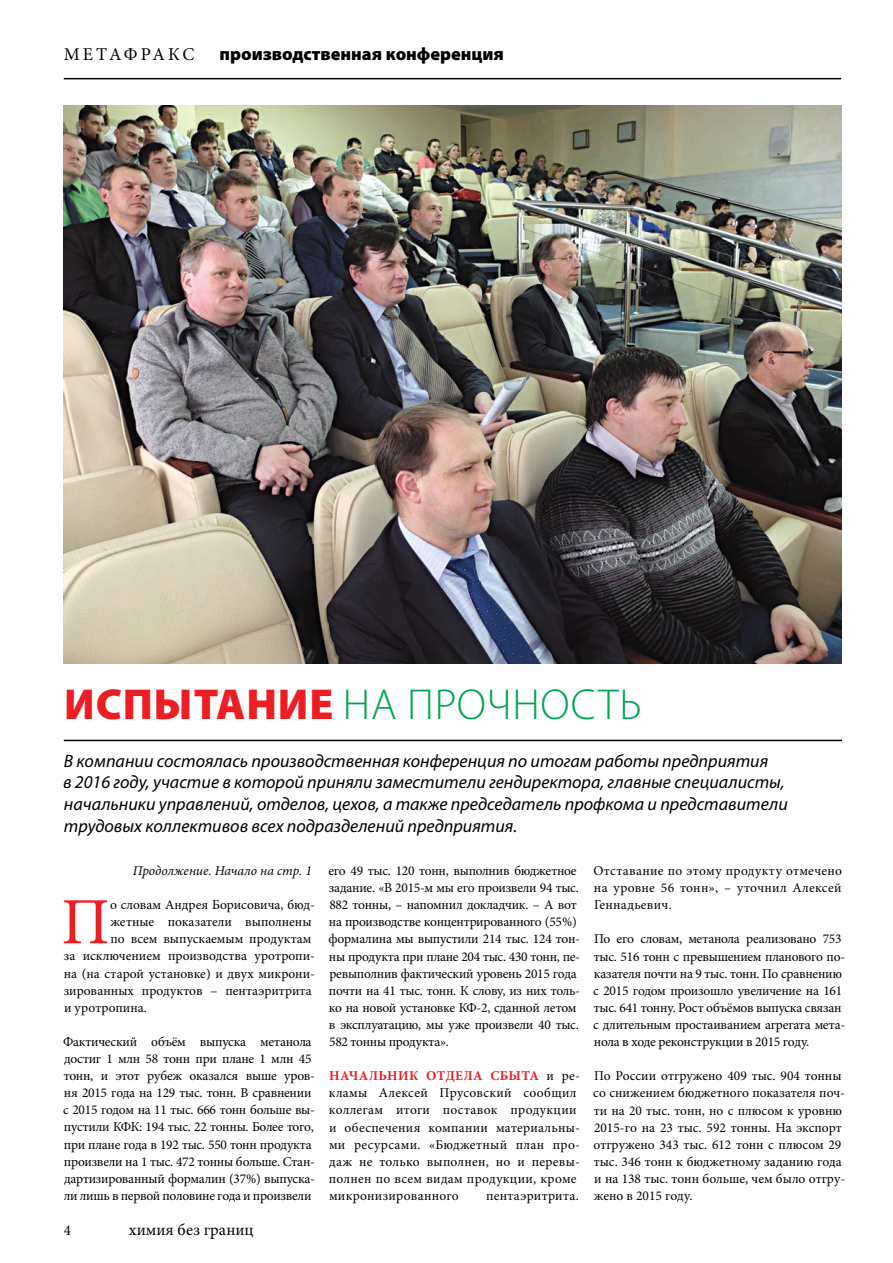
<style>
.page{position:relative;width:893px;height:1263px;background:#fff}
.page>*{position:absolute;margin:0;border:0;box-sizing:border-box;transform-origin:0 0}
.t1{font:66.15px "Minion Pro";color:#ed1d24}
.t2{font:300 43.5px "Myriad Pro";letter-spacing:.02em;color:#00a651}
.t3{font:italic 18px/21.6px "Myriad Pro";color:#000}
.t4{font:900 18px "Myriad Pro";color:#000}
.t5{font:18px "Minion Pro";letter-spacing:.15em;color:#000}
.t6{font:16.5px "Minion Pro";color:#000}
.t7{font:15px "Minion Pro";color:#000}
.t8{font:13.5px/17.1px "Minion Pro";letter-spacing:-.01em;color:#000}
.t9{font:13.5px/17.1px "Minion Pro";letter-spacing:.02em;color:#000}
.t10{font:italic 13.5px "Minion Pro";color:#000}
.t11{font:700 13.5px "Minion Pro";color:#ed1d24}
.t12{font:13.5px "Minion Pro";letter-spacing:.025em;color:#000}
.s1{font-weight:900;color:#ed1d24}
</style>
<div class="page">
<hr style="left:64px;top:78px;width:777px;height:1px;background:#000">
<img style="left:64px;top:105px;width:777px;height:558px">
<hr style="left:64px;top:740px;width:778px;height:1px;background:#000">
<h3 class="t5" style="left:64px;top:42px;width:132px">МЕТАФРАКС</h3>
<h3 class="t4" style="left:219px;top:42px;width:286px">производственная конференция</h3>
<h2 class="t2" style="left:64px;top:679px;width:579px"><span class="s1">Испытание</span> на прочность</h2>
<p class="t3" style="left:63px;top:749px;width:726px">В компании состоялась производственная конференция по итогам работы предприятия<br>в 2016 году, участие в которой приняли заместители гендиректора, главные специалисты, начальники управлений, отделов, цехов, а также председатель профкома и представители трудовых коллективов всех подразделений предприятия.</p>
<p class="t10" style="left:133px;top:861px;width:181px">Продолжение. Начало на стр. 1</p>
<h1 class="t1" style="left:61px;top:878px;width:50px">П</h1>
<p class="t8" style="left:110px;top:896px;width:206px">о словам Андрея Борисовича, бюд-</p>
<p class="t8" style="left:328px;top:862px;width:253px">его 49 тыс. 120 тонн, выполнив бюджетное задание. «В 2015‑м мы его произвели 94 тыс.<br>882 тонны, – напомнил докладчик. – А вот на производстве концентрированного (55%) формалина мы выпустили 214 тыс. 124 тон&shy;ны продукта при плане 204 тыс. 430 тонн, пе&shy;ревыполнив фактический уровень 2015 года почти на 41 тыс. тонн. К слову, из них толь&shy;ко на новой установке КФ-2, сданной летом в эксплуатацию, мы уже произвели 40 тыс.<br>582 тонны продукта».</p>
<p class="t11" style="left:329px;top:1066px;width:11px">НАЧАЛЬНИ</p>
<p class="t11" style="left:409px;top:1066px;width:28px">К ОТДЕЛА</p>
<p class="t11" style="left:490px;top:1066px;width:11px">СБЫТА</p>
<p class="t8" style="left:594px;top:862px;width:250px;text-align:justify">Отставание по этому продукту отмечено на уровне 56 тонн», – уточнил Алексей Геннадьевич.</p>
<p class="t8" style="left:593px;top:931px;width:253px">По его словам, метанола реализовано 753 тыс. 516 тонн с превышением планового по&shy;казателя почти на 9 тыс. тонн. По сравнению с 2015 годом произошло увеличение на 161 тыс. 641 тонну. Рост объёмов выпуска связан с длительным простаиванием агрегата мета&shy;нола в ходе реконструкции в 2015 году.</p>
<p class="t8" style="left:593px;top:1067px;width:253px">По России отгружено 409 тыс. 904 тонны со снижением бюджетного показателя поч&shy;ти на 20 тыс. тонн, но с плюсом к уровню 2015‑го на 23 тыс. 592 тонны. На экспорт отгружено 343 тыс. 612 тонн с плюсом 29 тыс. 346 тонн к бюджетному заданию года и на 138 тыс. тонн больше, чем было отгру&shy;жено в 2015 году.</p>
<p class="t8" style="left:110px;top:913px;width:203px">жетные показатели выполнены</p>
<p class="t8" style="left:111px;top:930px;width:202px">по всем выпускаемым продуктам</p>
<p class="t8" style="left:64px;top:948px;width:253px">за исключением производства уротропи-</p>
<p class="t8" style="left:64px;top:965px;width:253px">на (на старой установке) и двух микрони-</p>
<p class="t8" style="left:64px;top:982px;width:249px">зированных продуктов – пентаэритрита</p>
<p class="t8" style="left:64px;top:999px;width:84px">и уротропина.</p>
<p class="t8" style="left:63px;top:1033px;width:253px">Фактический объём выпуска метанола достиг 1 млн 58 тонн при плане 1 млн 45 тонн, и этот рубеж оказался выше уров&shy;ня 2015 года на 129 тыс. тонн. В сравнении с 2015 годом на 11 тыс. 666 тонн больше вы&shy;пустили КФК: 194 тыс. 22 тонны. Более того, при плане года в 192 тыс. 550 тонн продукта произвели на 1 тыс. 472 тонны больше. Стан&shy;дартизированный формалин (37%) выпуска&shy;ли лишь в первой половине года и произвели</p>
<p class="t9" style="left:329px;top:1067px;width:253px;text-indent:218px">и ре&shy;кламы Алексей Прусовский сообщил коллегам итоги поставок продукции и обеспечения компании материальны&shy;ми ресурсами. «Бюджетный план про&shy;даж не только выполнен, но и перевы&shy;полнен по всем видам продукции, кроме микронизированного</p>
<p class="t12" style="left:486px;top:1186px;width:94px">пентаэритрита.</p>
<p class="t7" style="left:64px;top:1220px;width:9px">4</p>
<p class="t6" style="left:129px;top:1219px;width:126px">химия без границ</p>
</div>
